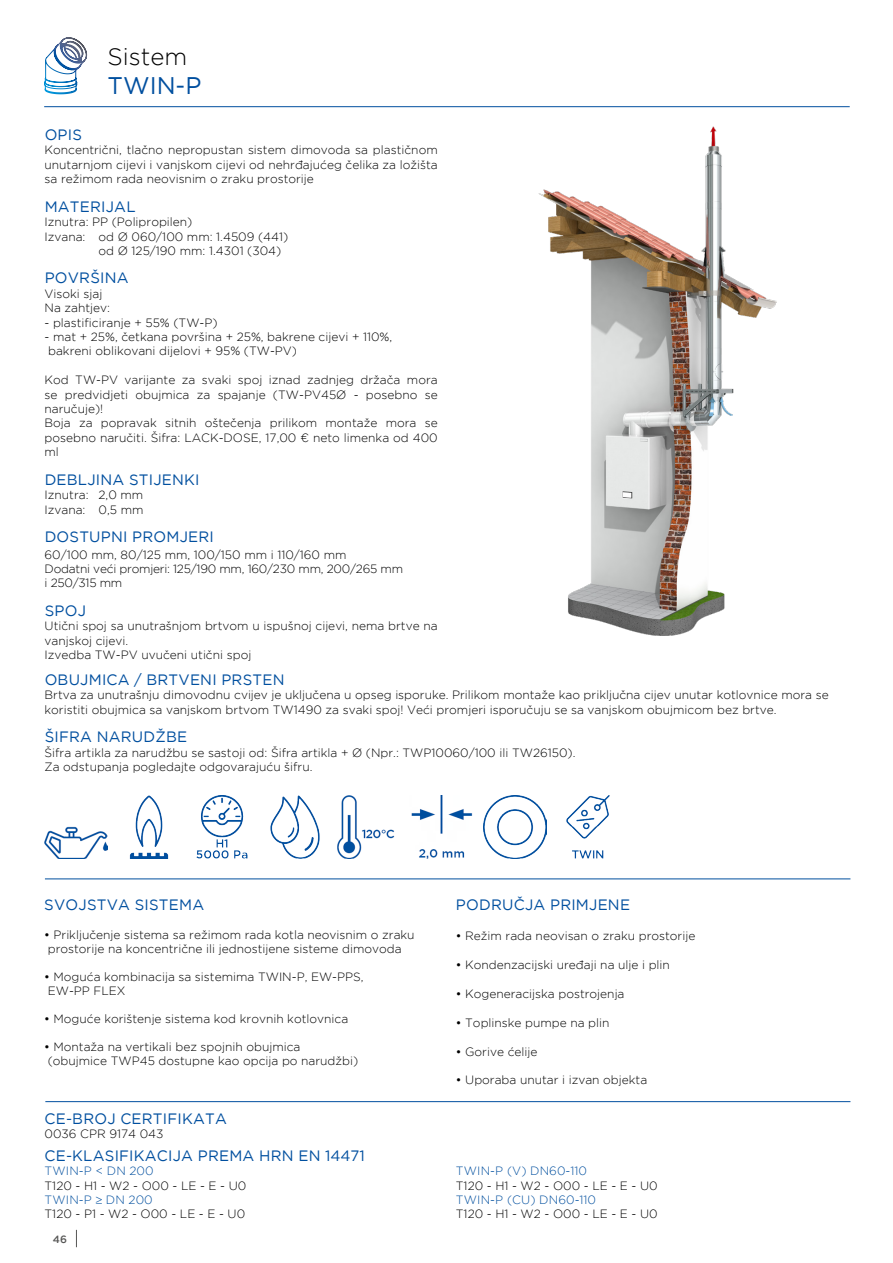
<style>
.page{position:relative;width:893px;height:1263px;background:#fff}
.page>*{position:absolute;margin:0;border:0;box-sizing:border-box;transform-origin:0 0}
.t1{font:300 24px "Gotham";color:#000}
.t2{font:24px "Gotham";color:#004f9f}
.t3{font:15px "Gotham";letter-spacing:.015em;color:#004f9f}
.t4{font:300 12px/14.4px "Gotham";color:#000}
.t5{font:300 12px/14.4px "Gotham";letter-spacing:-.02em;color:#000}
.t6{font:300 12px "Gotham";letter-spacing:.015em;color:#004f9f}
.t7{font:500 10.5px "Gotham";color:#575756}
.s1{font-weight:400}
.s2{color:#004f9f}
</style>
<div class="page">
<svg style="left:76px;top:1230px;width:1px;height:17px"></svg>
<hr style="left:44px;top:106px;width:806px;height:1px;background:#004f9f">
<svg style="left:44px;top:37px;width:44px;height:58px"></svg>
<img style="left:538px;top:127px;width:238px;height:508px">
<hr style="left:45px;top:878px;width:805px;height:1px;background:#004f9f">
<hr style="left:45px;top:1101px;width:805px;height:1px;background:#004f9f">
<img style="left:337px;top:796px;width:58px;height:63px">
<img style="left:411px;top:796px;width:62px;height:63px">
<img style="left:196px;top:796px;width:52px;height:63px">
<img style="left:270px;top:796px;width:50px;height:63px">
<img style="left:483px;top:796px;width:63px;height:63px">
<img style="left:566px;top:796px;width:44px;height:63px">
<img style="left:44px;top:826px;width:64px;height:33px">
<img style="left:129px;top:796px;width:40px;height:63px">
<h1 class="t1" style="left:108px;top:42px;width:81px">Sistem</h1>
<h1 class="t2" style="left:108px;top:70px;width:95px">TWIN-P</h1>
<p class="t3" style="left:45px;top:125px;width:39px">OPIS</p>
<p class="t4" style="left:45px;top:143px;width:395px;text-align:justify">Koncentrični, tlačno nepropustan sistem dimovoda sa plastičnom unutarnjom cijevi i vanjskom cijevi od nehrđajućeg čelika za ložišta sa režimom rada neovisnim o zraku prostorije</p>
<p class="t3" style="left:45px;top:197px;width:92px">MATERIJAL</p>
<p class="t4" style="left:45px;top:214px;width:149px">Iznutra: PP (Polipropilen)</p>
<p class="t4" style="left:45px;top:229px;width:245px">Izvana: od Ø 060/100 mm: 1.4509 (441)</p>
<p class="t4" style="left:99px;top:243px;width:184px">od Ø 125/190 mm: 1.4301 (304)</p>
<p class="t3" style="left:45px;top:268px;width:85px">POVRŠINA</p>
<p class="t4" style="left:45px;top:286px;width:67px">Visoki sjaj<br>Na zahtjev:</p>
<p class="t4" style="left:45px;top:315px;width:175px">- plastificiranje + 55% (TW-P)</p>
<p class="t4" style="left:45px;top:329px;width:349px">- mat + 25%, četkana površina + 25%, bakrene cijevi + 110%, bakreni oblikovani dijelovi + 95% (TW-PV)</p>
<p class="t4" style="left:45px;top:372px;width:395px">Kod TW-PV varijante za svaki spoj iznad zadnjeg držača mora se predvidjeti obujmica za spajanje (TW-PV45Ø - posebno se naručuje)!<br>Boja za popravak sitnih oštečenja prilikom montaže mora se posebno naručiti. Šifra: LACK-DOSE, 17,00 € neto limenka od 400 ml</p>
<p class="t3" style="left:45px;top:470px;width:156px">DEBLJINA STIJENKI</p>
<p class="t4" style="left:45px;top:487px;width:100px">Iznutra: 2,0 mm<br>Izvana: 0,5 mm</p>
<p class="t3" style="left:45px;top:527px;width:171px">DOSTUPNI PROMJERI</p>
<p class="t5" style="left:45px;top:547px;width:360px">60/100 mm, 80/125 mm, 100/150 mm i 110/160 mm<br>Dodatni veći promjeri: 125/190 mm, 160/230 mm, 200/265 mm i 250/315 mm</p>
<p class="t3" style="left:45px;top:601px;width:43px">SPOJ</p>
<p class="t4" style="left:45px;top:618px;width:395px">Utični spoj sa unutrašnjom brtvom u ispušnoj cijevi, nema brtve na vanjskoj cijevi.<br>Izvedba TW-PV uvučeni utični spoj</p>
<p class="t3" style="left:45px;top:670px;width:241px">OBUJMICA / BRTVENI PRSTEN</p>
<p class="t4" style="left:45px;top:688px;width:786px">Brtva za unutrašnju dimovodnu cvijev je uključena u opseg isporuke. Prilikom montaže kao priključna cijev unutar kotlovnice mora se koristiti obujmica sa vanjskom brtvom TW1490 za svaki spoj! Veći promjeri isporučuju se sa vanjskom obujmicom bez brtve.</p>
<p class="t3" style="left:45px;top:727px;width:144px">ŠIFRA NARUDŽBE</p>
<p class="t4" style="left:45px;top:745px;width:532px">Šifra artikla za narudžbu se sastoji od: Šifra artikla + Ø (Npr.: TWP10060/100 ili TW26150).<br>Za odstupanja pogledajte odgovarajuću šifru.</p>
<p class="t3" style="left:44px;top:895px;width:161px">SVOJSTVA SISTEMA</p>
<p class="t4" style="left:44px;top:927px;width:372px"><span class="s1">•</span> Priključenje sistema sa režimom rada kotla neovisnim o zraku prostorije na koncentrične ili jednostijene sisteme dimovoda</p>
<p class="t4" style="left:44px;top:969px;width:321px"><span class="s1">•</span> Moguća kombinacija sa sistemima TWIN-P, EW-PPS,<br>EW-PP FLEX</p>
<p class="t4" style="left:44px;top:1011px;width:306px"><span class="s1">•</span> Moguće korištenje sistema kod krovnih kotlovnica</p>
<p class="t4" style="left:44px;top:1039px;width:316px"><span class="s1">•</span> Montaža na vertikali bez spojnih obujmica (obujmice TWP45 dostupne kao opcija po narudžbi)</p>
<p class="t3" style="left:45px;top:1109px;width:184px">CE-BROJ CERTIFIKATA</p>
<p class="t4" style="left:45px;top:1126px;width:120px">0036 CPR 9174 043</p>
<p class="t3" style="left:45px;top:1146px;width:322px">CE-KLASIFIKACIJA PREMA HRN EN 14471</p>
<p class="t6" style="left:45px;top:1163px;width:110px">TWIN-P &lt; DN 200</p>
<p class="t4" style="left:45px;top:1178px;width:203px">T120 - H1 - W2 - O00 - LE - E - U0<br><span class="s2">TWIN-P</span> <span class="s2">≥ DN 200<br></span>T120 - P1 - W2 - O00 - LE - E - U0</p>
<p class="t7" style="left:53px;top:1232px;width:16px">46</p>
<p class="t3" style="left:456px;top:895px;width:176px">PODRUČJA PRIMJENE</p>
<p class="t4" style="left:456px;top:928px;width:241px"><span class="s1">•</span> Režim rada neovisan o zraku prostorije</p>
<p class="t4" style="left:456px;top:957px;width:216px"><span class="s1">•</span> Kondenzacijski uređaji na ulje i plin</p>
<p class="t4" style="left:456px;top:986px;width:170px"><span class="s1">•</span> Kogeneracijska postrojenja</p>
<p class="t4" style="left:456px;top:1015px;width:155px"><span class="s1">•</span> Toplinske pumpe na plin</p>
<p class="t4" style="left:456px;top:1044px;width:83px"><span class="s1">•</span> Gorive ćelije</p>
<p class="t4" style="left:456px;top:1072px;width:193px"><span class="s1">•</span> Uporaba unutar i izvan objekta</p>
<p class="t6" style="left:456px;top:1163px;width:133px">TWIN-P (V) DN60-110</p>
<p class="t4" style="left:456px;top:1178px;width:203px">T120 - H1 - W2 - O00 - LE - E - U0</p>
<p class="t6" style="left:456px;top:1192px;width:142px">TWIN-P (CU) DN60-110</p>
<p class="t4" style="left:456px;top:1206px;width:203px">T120 - H1 - W2 - O00 - LE - E - U0</p>
</div>
